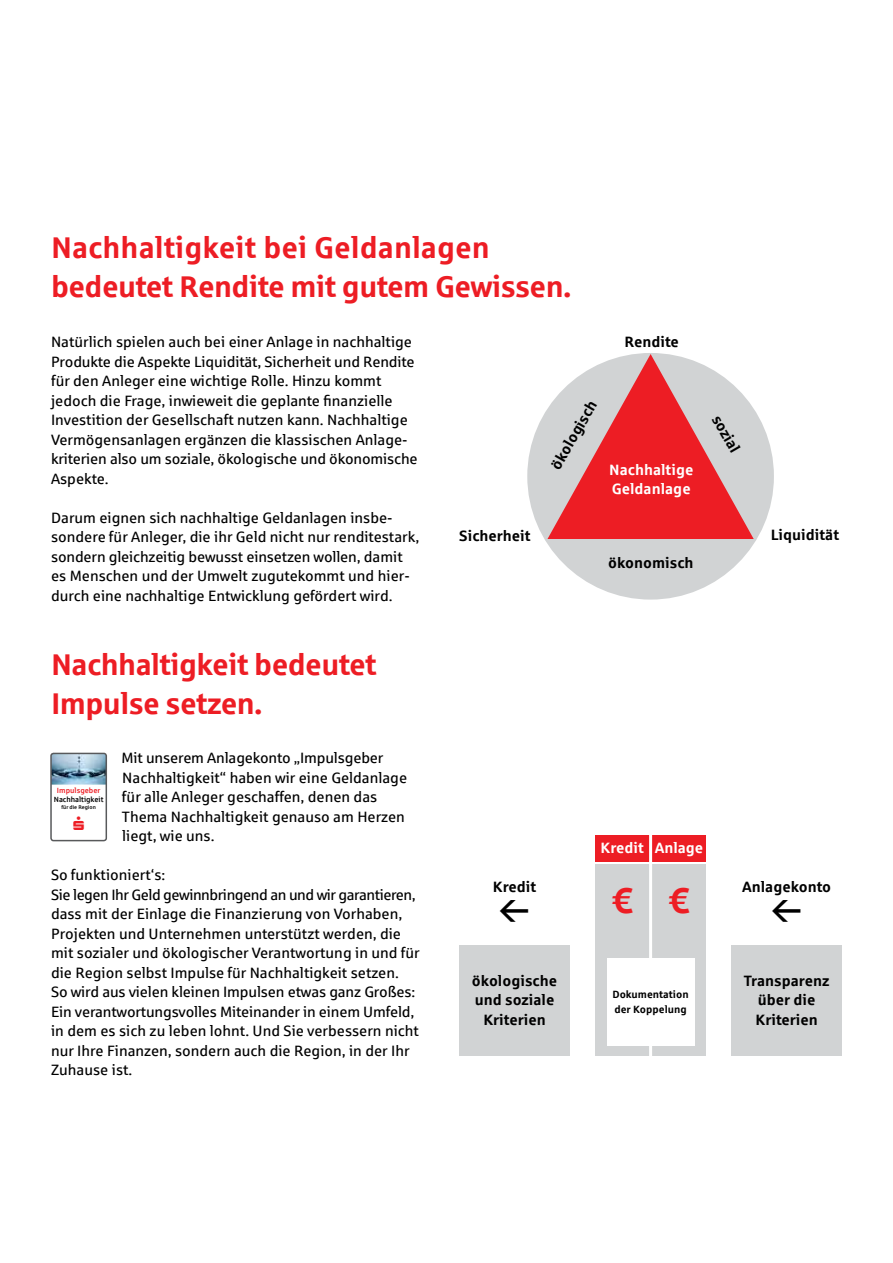
<style>
.page{position:relative;width:893px;height:1263px;background:#fff}
.page>*{position:absolute;margin:0;border:0;box-sizing:border-box;transform-origin:0 0}
.t1{font:700 36px "Sparkasse Rg";color:#ed1d24}
.t2{font:700 30px/39px "Sparkasse Rg";letter-spacing:-.02em;color:#ed1d24}
.t3{font:15px/19.5px "Sparkasse Rg";color:#000}
.t4{font:700 15px/19.5px "Sparkasse Rg";color:#000;text-align:center}
.t5{font:700 15px/19.5px "Sparkasse Rg";color:#fff}
.t6{font:700 10.5px/15px "Sparkasse Rg";color:#000}
.t7{font:500 7.5px "Sparkasse";letter-spacing:-.005em;color:#000}
.t8{font:500 7.5px "Sparkasse";color:#ed1d24}
.t9{font:500 5.4px "Sparkasse";letter-spacing:-.005em;color:#000}
</style>
<div class="page">
<div style="left:527px;top:353px;width:247px;height:247px;background:#d1d3d4;border-radius:50%"></div>
<svg style="left:547px;top:354px;width:207px;height:185px"></svg>
<div style="left:459px;top:945px;width:111px;height:111px;background:#d1d3d4"></div>
<div style="left:731px;top:945px;width:111px;height:111px;background:#d1d3d4"></div>
<div style="left:595px;top:865px;width:111px;height:191px;background:#d1d3d4"></div>
<div style="left:595px;top:835px;width:111px;height:27px;background:#ed1d24"></div>
<hr style="left:649px;top:827px;width:3px;height:263px;background:#fff">
<div style="left:607px;top:958px;width:88px;height:88px;background:#fff"></div>
<img style="left:53px;top:756px;width:51px;height:29px">
<div style="left:50px;top:753px;width:57px;height:88px;border:2px solid #58595b;border-radius:3px"></div>
<h2 class="t2" style="left:51px;top:227px;width:522px">Nachhaltigkeit bei Geldanlagen bedeutet Rendite mit gutem Gewissen.</h2>
<p class="t3" style="left:51px;top:332px;width:368px">Natürlich spielen auch bei einer Anlage in nachhaltige Produkte die Aspekte Liquidität, Sicherheit und Rendite für den Anleger eine wichtige Rolle. Hinzu kommt jedoch die Frage, inwieweit die geplante finanzielle Investition der Gesellschaft nutzen kann. Nachhaltige Vermögensanlagen ergänzen die klassischen Anlage&shy;kriterien also um soziale, ökologische und ökonomische Aspekte.</p>
<p class="t3" style="left:51px;top:507px;width:370px">Darum eignen sich nachhaltige Geldanlagen insbe&shy;sondere für Anleger, die ihr Geld nicht nur renditestark, sondern gleichzeitig bewusst einsetzen wollen, damit es Menschen und der Umwelt zugutekommt und hier&shy;durch eine nachhaltige Entwicklung gefördert wird.</p>
<p class="t4" style="left:624px;top:332px;width:56px">Rendite</p>
<p class="t4" style="left:546px;top:463px;width:78px;rotate:-60deg">ökologisch</p>
<p class="t4" style="left:725px;top:411px;width:42px;rotate:60deg">sozial</p>
<p class="t5" style="left:609px;top:459px;width:86px">Nachhaltige<br>Geldanlage</p>
<p class="t4" style="left:459px;top:525px;width:73px">Sicherheit</p>
<p class="t4" style="left:771px;top:524px;width:70px">Liquidität</p>
<p class="t4" style="left:608px;top:553px;width:87px">ökonomisch</p>
<h2 class="t2" style="left:51px;top:644px;width:327px">Nachhaltigkeit bedeutet<br>Impulse setzen.</h2>
<p class="t3" style="left:122px;top:748px;width:287px">Mit unserem Anlagekonto „Impulsgeber Nachhaltigkeit“ haben wir eine Geldanlage für alle Anleger geschaffen, denen das Thema Nachhaltigkeit genauso am Herzen liegt, wie uns.</p>
<p class="t3" style="left:51px;top:865px;width:370px">So funktioniert‘s:<br>Sie legen Ihr Geld gewinnbringend an und wir garantieren, dass mit der Einlage die Finanzierung von Vorhaben, Projekten und Unternehmen unterstützt werden, die mit sozialer und ökologischer Verantwortung in und für die Region selbst Impulse für Nachhaltigkeit setzen.<br>So wird aus vielen kleinen Impulsen etwas ganz Großes:<br>Ein verantwortungsvolles Miteinander in einem Umfeld, in dem es sich zu leben lohnt. Und Sie verbessern nicht nur Ihre Finanzen, sondern auch die Region, in der Ihr Zuhause ist.</p>
<p class="t4" style="left:493px;top:876px;width:45px">Kredit</p>
<p class="t4" style="left:742px;top:876px;width:91px">Anlagekonto</p>
<p class="t8" style="left:57px;top:786px;width:45px">Impulsgeber</p>
<p class="t7" style="left:54px;top:795px;width:51px">Nachhaltigkeit</p>
<p class="t9" style="left:61px;top:803px;width:36px">für die Region</p>
<p class="t5" style="left:600px;top:838px;width:45px">Kredit</p>
<h1 class="t1" style="left:611px;top:877px;width:23px">€</h1>
<p class="t5" style="left:655px;top:838px;width:50px">Anlage</p>
<h1 class="t1" style="left:668px;top:877px;width:23px">€</h1>
<p class="t4" style="left:472px;top:970px;width:87px">ökologische und soziale<br>Kriterien</p>
<p class="t4" style="left:744px;top:970px;width:87px">Transparenz über die<br>Kriterien</p>
<p class="t6" style="left:612px;top:986px;width:78px">Dokumentation der Koppelung</p>
</div>
